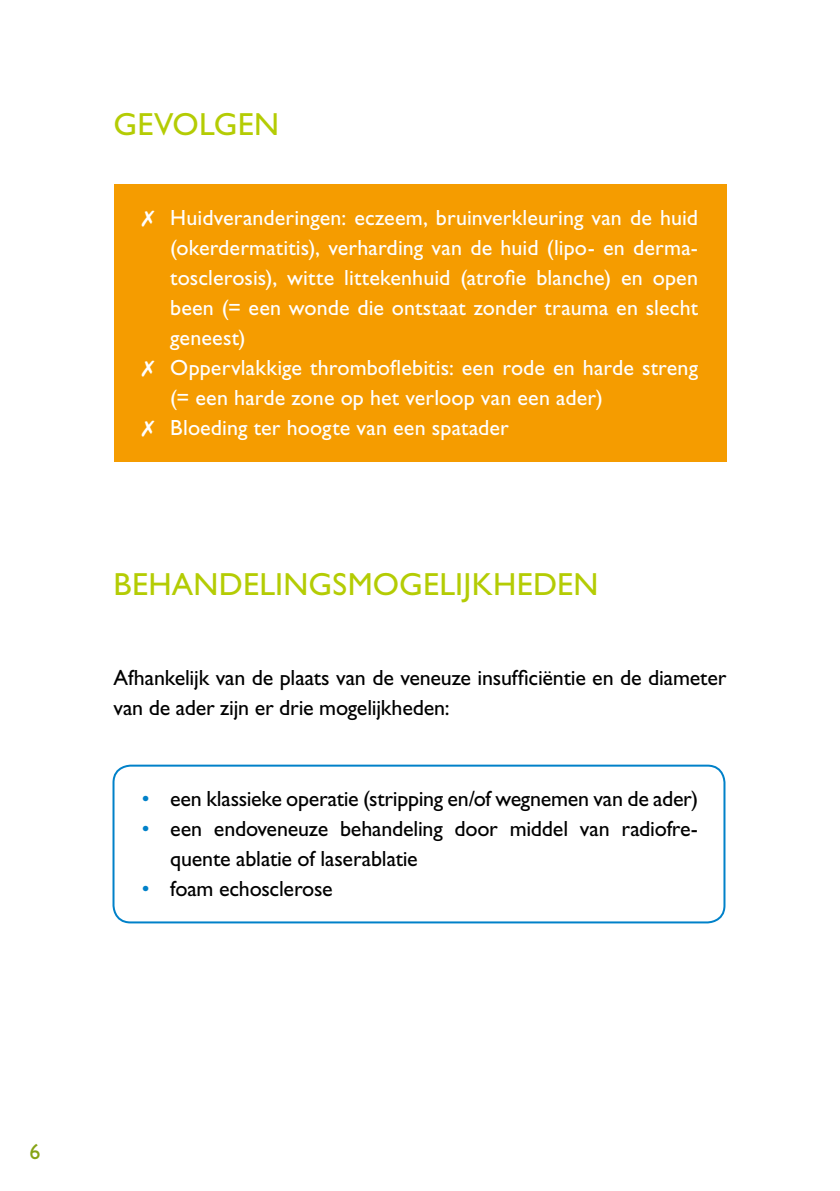
<style>
.page{position:relative;width:840px;height:1191px;background:#fff}
.page>*{position:absolute;margin:0;border:0;box-sizing:border-box;transform-origin:0 0}
.t1{font:32px "Gill Sans Std";letter-spacing:.01em;color:#b4cc04}
.t2{font:22px/30px "Gill Sans Std";letter-spacing:.005em;color:#fff;text-align:justify}
.t3{font:22px/30px "Gill Sans Std";letter-spacing:-.01em;color:#000}
.t4{font:22px "Gill Sans Std";color:#86a315}
.s1{color:#0081c9}
</style>
<div class="page">
<div style="left:112px;top:764px;width:613px;height:159px;border:2px solid #0081c9;border-radius:17px"></div>
<div style="left:113px;top:184px;width:613px;height:278px;background:#f59c00"></div>
<p class="t1" style="left:113px;top:106px;width:167px">GEVOLGEN</p>
<p class="t2" style="left:170px;top:203px;width:529px;text-indent:-28px">✗ Huidveranderingen: eczeem, bruinverkleuring van de huid (okerdermatitis), verharding van de huid (lipo- en derma&shy;tosclerosis), witte littekenhuid (atrofie blanche) en open been (= een wonde die ontstaat zonder trauma en slecht geneest)</p>
<p class="t2" style="left:170px;top:353px;width:529px;text-indent:-28px">✗ Oppervlakkige thromboflebitis: een rode en harde streng (= een harde zone op het verloop van een ader)</p>
<p class="t2" style="left:142px;top:413px;width:368px">✗ Bloeding ter hoogte van een spatader</p>
<p class="t1" style="left:113px;top:566px;width:486px">BEHANDELINGSMOGELIJKHEDEN</p>
<p class="t3" style="left:113px;top:663px;width:614px">Afhankelijk van de plaats van de veneuze insufficiëntie en de diameter van de ader zijn er drie mogelijkheden:</p>
<p class="t3" style="left:142px;top:783px;width:557px"><span class="s1">•</span> een klassieke operatie (stripping en/of wegnemen van de ader)</p>
<p class="t3" style="left:170px;top:813px;width:529px;text-indent:-28px"><span class="s1">•</span> een endoveneuze behandeling door middel van radiofre&shy;quente ablatie of laserablatie</p>
<p class="t3" style="left:142px;top:873px;width:192px"><span class="s1">•</span> foam echosclerose</p>
<p class="t4" style="left:29px;top:1138px;width:13px">6</p>
</div>
